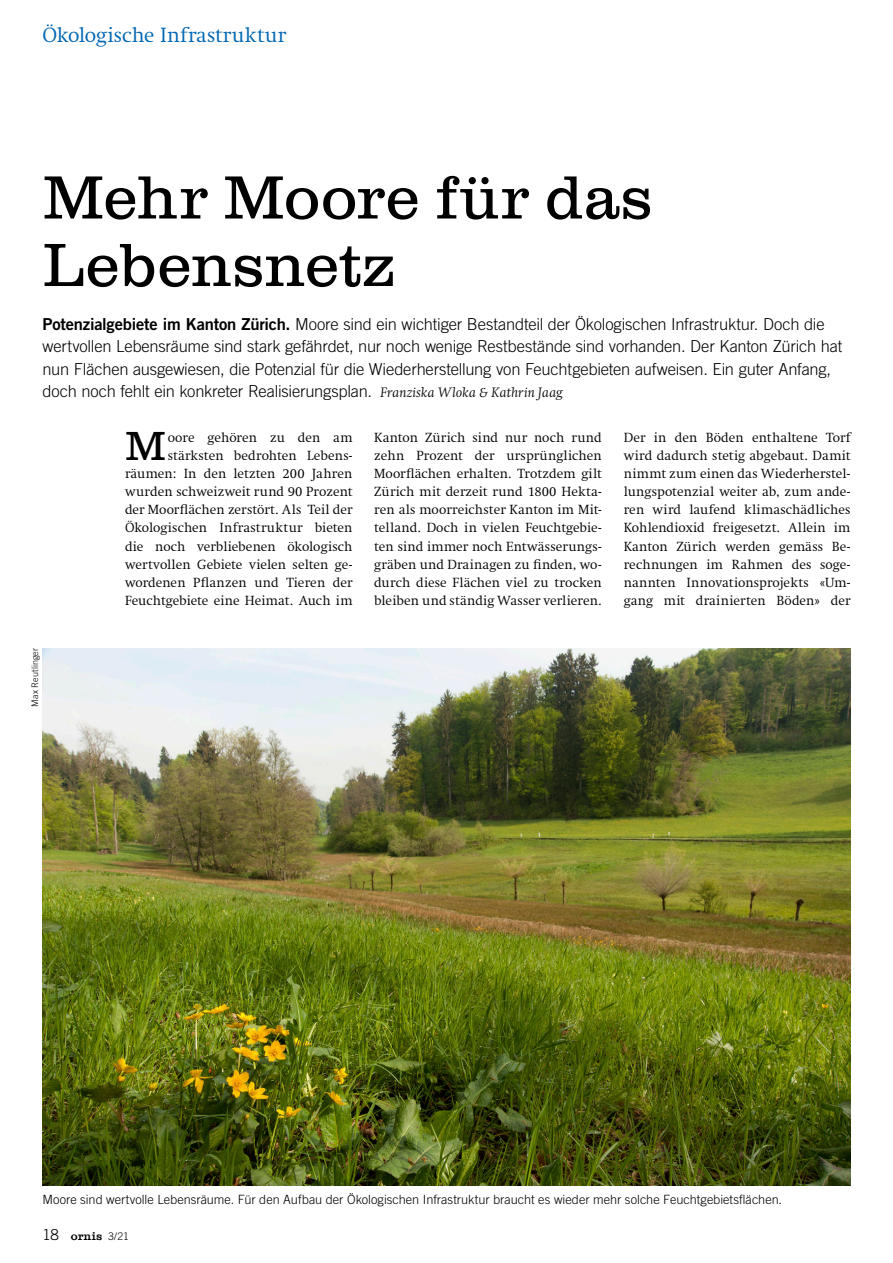
<style>
.page{position:relative;width:893px;height:1263px;background:#fff}
.page>*{position:absolute;margin:0;border:0;box-sizing:border-box;transform-origin:0 0}
._003_Haupttitel{font:300 63px/67.5px "Clarendon Com";letter-spacing:-.005em;color:#000}
._005_Lauftext_mit_In{font:300 41.7px "Clarendon Com";color:#000}
._001_Rubriktitel{font:300 21px "Swift LT Std";letter-spacing:.005em;color:#0067b3}
._004_Lead{font:300 16.5px/22.5px "Trade Gothic LT Std";letter-spacing:-.01em;color:#000}
._005_Lauftext_mit_In-2{font:300 13.5px/18.1px "Swift LT Std";letter-spacing:.01em;color:#000;text-align:justify}
.Legende_mit_Raster{font:300 12.75px "Trade Gothic LT Std";color:#000}
.t1{font:500 12px "Clarendon Com";letter-spacing:.02em;color:#000}
._009_Foto-Byline{font:300 9px "Trade Gothic LT Std";letter-spacing:.01em;color:#000}
.s1{font-family:"Trade Gothic LT Std Bd 2";font-weight:400}
.s2{font-family:"Swift LT Std";font-style:italic;font-size:13.8px}
.s3{font-family:"Trade Gothic LT Std";font-weight:300;font-size:15px}
.s4{font-family:"Trade Gothic LT Std";font-weight:300;font-size:10.5px}
</style>
<div class="page">
<img style="left:43px;top:648px;width:807px;height:538px">
<p class="_001_Rubriktitel" style="left:43px;top:24px;width:245px">Ökologische Infrastruktur</p>
<p class="_003_Haupttitel" style="left:43px;top:162px;width:611px">Mehr Moore für das<br>Lebensnetz</p>
<p class="_004_Lead" style="left:43px;top:312px;width:801px"><span class="s1">Potenzialgebiete im Kanton Zürich.</span> Moore sind ein wichtiger Bestandteil der Ökologischen Infrastruktur. Doch die wertvollen Lebensräume sind stark gefährdet, nur noch wenige Restbestände sind vorhanden. Der Kanton Zürich hat nun Flächen ausgewiesen, die Potenzial für die Wiederherstellung von Feuchtgebieten aufweisen. Ein guter Anfang, doch noch fehlt ein konkreter Realisierungsplan. <span class="s2">Franziska Wloka &amp; Kathrin Jaag</span></p>
<p class="_005_Lauftext_mit_In" style="left:125px;top:422px;width:43px">M</p>
<p class="_005_Lauftext_mit_In-2" style="left:125px;top:428px;width:229px;text-align:right">oore gehören zu den am stärksten bedrohten Lebens&shy;räumen: In den letzten 200 Jahren wurden schweizweit rund 90 Prozent der Moorflächen zerstört. Als Teil der Ökologischen Infrastruktur bieten die noch verbliebenen ökologisch wertvollen Gebiete vielen selten ge&shy;wordenen Pflanzen und Tieren der Feuchtgebiete eine Heimat. Auch im</p>
<p class="_005_Lauftext_mit_In-2" style="left:374px;top:428px;width:229px">Kanton Zürich sind nur noch rund zehn Prozent der ursprünglichen Moorflächen erhalten. Trotzdem gilt Zürich mit derzeit rund 1800 Hekta&shy;ren als moorreichster Kanton im Mit&shy;telland. Doch in vielen Feuchtgebie&shy;ten sind immer noch Entwässerungs&shy;gräben und Drainagen zu finden, wo&shy;durch diese Flächen viel zu trocken bleiben und ständig Wasser verlieren.</p>
<p class="_005_Lauftext_mit_In-2" style="left:624px;top:428px;width:228px">Der in den Böden enthaltene Torf wird dadurch stetig abgebaut. Damit nimmt zum einen das Wiederherstel&shy;lungspotenzial weiter ab, zum ande&shy;ren wird laufend klimaschädliches Kohlendioxid freigesetzt. Allein im Kanton Zürich werden gemäss Be&shy;rechnungen im Rahmen des soge&shy;nannten Innovationsprojekts «Um&shy;gang mit drainierten Böden» der</p>
<p class="_009_Foto-Byline" style="left:30px;top:706px;width:60px;rotate:-90deg">Max Reutlinger</p>
<p class="Legende_mit_Raster" style="left:43px;top:1192px;width:741px">Moore sind wertvolle Lebensräume. Für den Aufbau der Ökologischen Infrastruktur braucht es wieder mehr solche Feuchtgebietsflächen.</p>
<p class="t1" style="left:43px;top:1229px;width:88px"><span class="s3">18</span> ornis <span class="s4">3/21</span></p>
</div>
